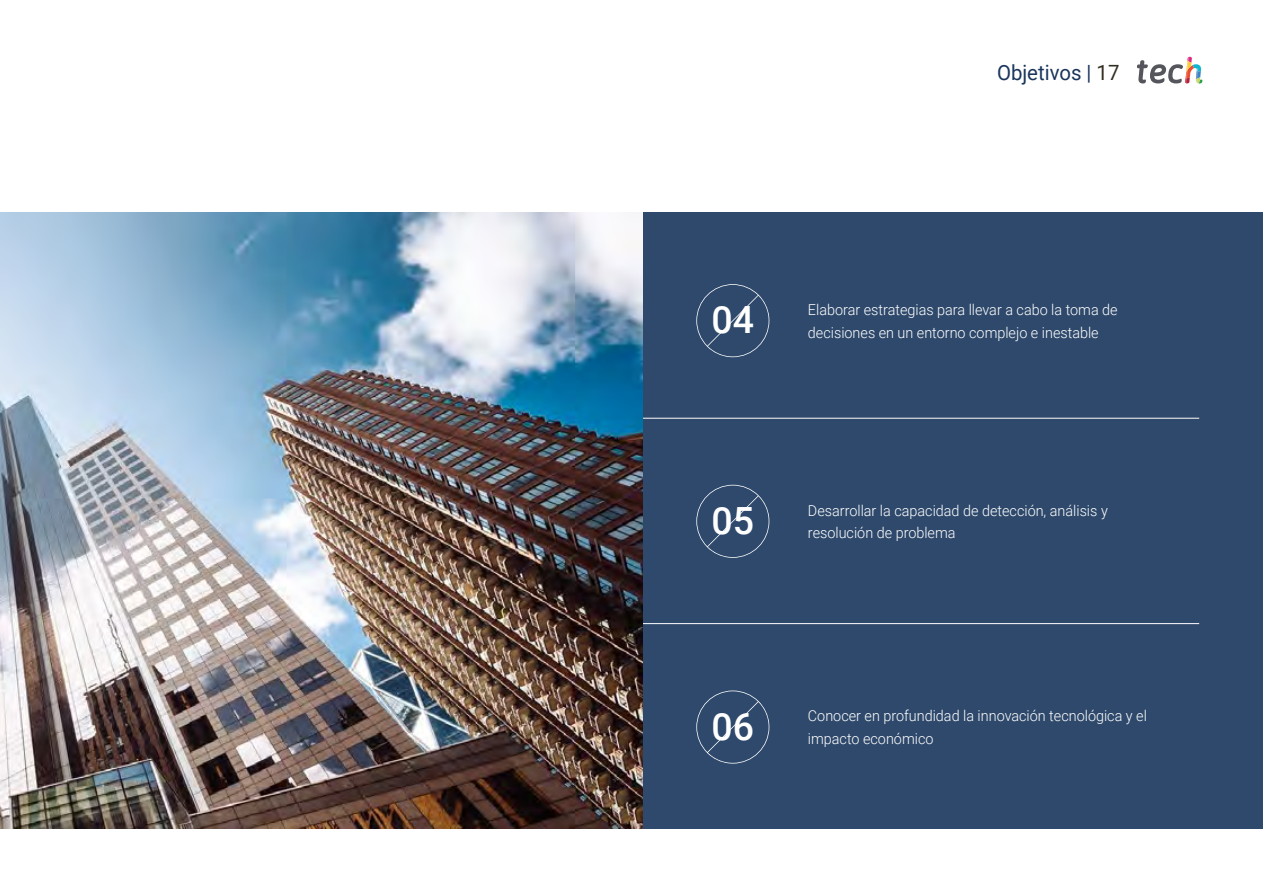
<style>
.page{position:relative;width:1263px;height:893px;background:#fff}
.page>*{position:absolute;margin:0;border:0;box-sizing:border-box;transform-origin:0 0}
.t1{font:500 37.5px "Roboto";color:#fff}
.t2{font:21px "Roboto";color:#1a355c}
.t3{font:300 15px/22.5px "Roboto";color:#fff;scale:.96 1}
.s1{color:#312e20}
</style>
<div class="page">
<svg style="left:1137px;top:57px;width:65px;height:27px"></svg>
<div style="left:642px;top:213px;width:621px;height:616px;background:#2e496b"></div>
<svg style="left:696px;top:284px;width:73px;height:73px"></svg>
<svg style="left:696px;top:485px;width:73px;height:73px"></svg>
<svg style="left:696px;top:690px;width:73px;height:74px"></svg>
<hr style="left:0;top:418px;width:1199px;height:1px;background:#fff">
<hr style="left:0;top:623px;width:1199px;height:1px;background:#fff">
<img style="left:0;top:213px;width:642px;height:616px">
<h2 class="t2" style="left:997px;top:57px;width:124px">Objetivos | <span class="s1">17</span></h2>
<h1 class="t1" style="left:711px;top:294px;width:44px">04</h1>
<p class="t3" style="left:808px;top:298px;width:324px">Elaborar estrategias para llevar a cabo la toma de decisiones en un entorno complejo e inestable</p>
<h1 class="t1" style="left:711px;top:494px;width:44px">05</h1>
<p class="t3" style="left:808px;top:498px;width:314px">Desarrollar la capacidad de detección, análisis y resolución de problema</p>
<h1 class="t1" style="left:711px;top:700px;width:44px">06</h1>
<p class="t3" style="left:808px;top:704px;width:355px">Conocer en profundidad la innovación tecnológica y el impacto económico</p>
</div>
